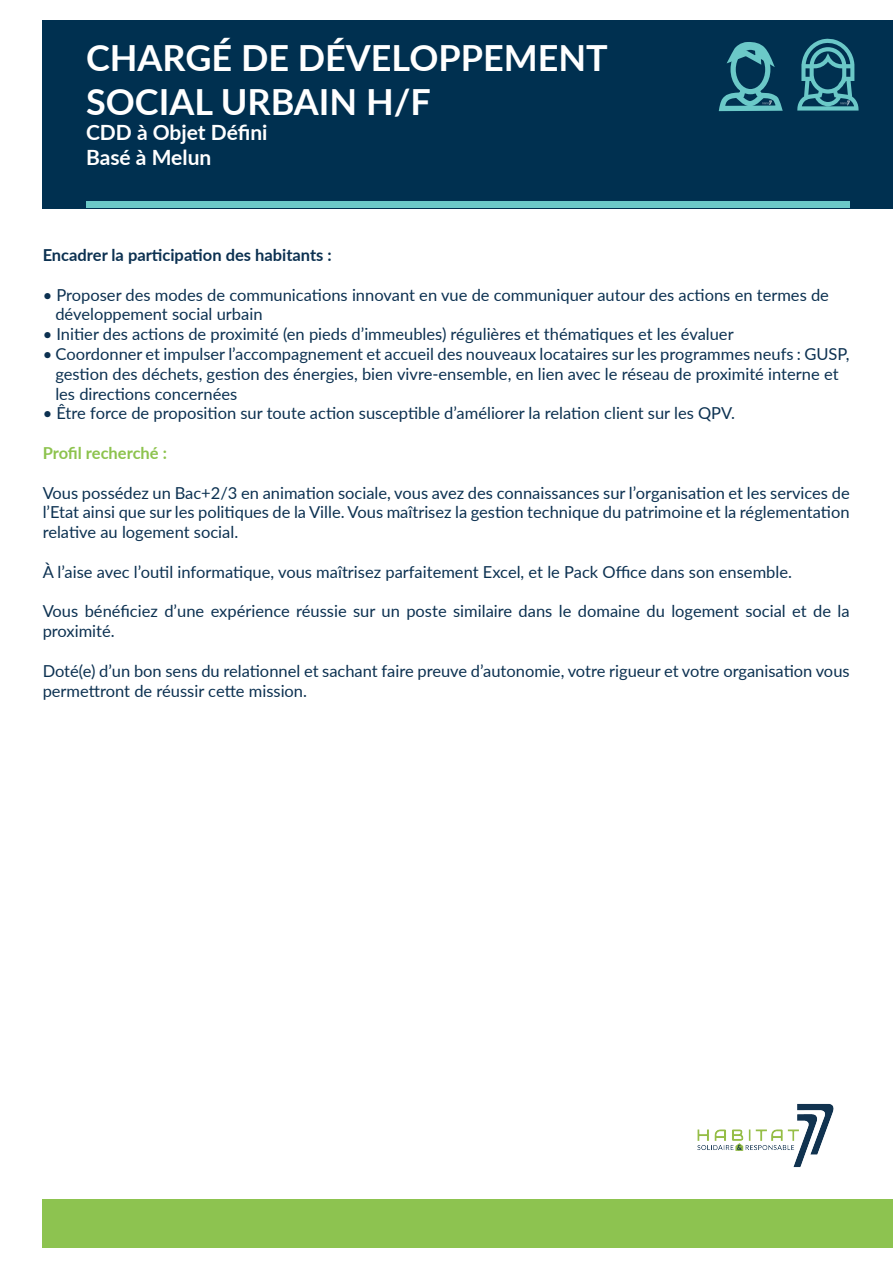
<style>
.page{position:relative;width:893px;height:1263px;background:#fff}
.page>*{position:absolute;margin:0;border:0;box-sizing:border-box;transform-origin:0 0}
.t1{font:700 36px/43.2px "Lato";color:#fff}
.t2{font:700 21px/25.2px "Lato";color:#fff}
.t3{font:16.5px/19.8px "Lato";color:#0c3151}
.t4{font:700 16.5px "Lato";color:#0c3151}
.t5{font:700 16.5px "Lato";color:#8dc34e}
</style>
<div class="page">
<div style="left:43px;top:1199px;width:850px;height:49px;background:#8dc350"></div>
<div style="left:43px;top:20px;width:850px;height:188px;background:#003050"></div>
<div style="left:86px;top:201px;width:764px;height:7px;background:#6bc9c8"></div>
<img style="left:697px;top:1103px;width:137px;height:65px">
<div style="left:730px;top:45px;width:40px;height:49px;border:5px solid #6bc9c8;border-radius:50%"></div>
<svg style="left:727px;top:42px;width:48px;height:27px"></svg>
<svg style="left:718px;top:84px;width:65px;height:28px"></svg>
<svg style="left:797px;top:38px;width:62px;height:73px"></svg>
<h1 class="t1" style="left:86px;top:35px;width:523px">CHARGÉ DE DÉVELOPPEMENT<br>SOCIAL URBAIN H/F</h1>
<p class="t2" style="left:86px;top:119px;width:183px">CDD à Objet Défini<br>Basé à Melun</p>
<p class="t4" style="left:43px;top:243px;width:291px">Encadrer la participation des habitants :</p>
<p class="t3" style="left:55px;top:284px;width:775px;text-indent:-13px">• Proposer des modes de communications innovant en vue de communiquer autour des actions en termes de développement social urbain</p>
<p class="t3" style="left:43px;top:324px;width:692px">• Initier des actions de proximité (en pieds d’immeubles) régulières et thématiques et les évaluer</p>
<p class="t3" style="left:55px;top:343px;width:796px;text-indent:-13px">• Coordonner et impulser l’accompagnement et accueil des nouveaux locataires sur les programmes neufs : GUSP, gestion des déchets, gestion des énergies, bien vivre-ensemble, en lien avec le réseau de proximité interne et les directions concernées</p>
<p class="t3" style="left:43px;top:403px;width:694px">• Être force de proposition sur toute action susceptible d’améliorer la relation client sur les QPV.</p>
<p class="t5" style="left:43px;top:441px;width:126px">Profil recherché :</p>
<p class="t3" style="left:43px;top:482px;width:808px;text-align:justify">Vous possédez un Bac+2/3 en animation sociale, vous avez des connaissances sur l’organisation et les services de l’Etat ainsi que sur les politiques de la Ville. Vous maîtrisez la gestion technique du patrimoine et la réglementation relative au logement social.</p>
<p class="t3" style="left:43px;top:561px;width:751px">À l’aise avec l’outil informatique, vous maîtrisez parfaitement Excel, et le Pack Office dans son ensemble.</p>
<p class="t3" style="left:43px;top:601px;width:808px">Vous bénéficiez d’une expérience réussie sur un poste similaire dans le domaine du logement social et de la proximité.</p>
<p class="t3" style="left:43px;top:660px;width:808px">Doté(e) d’un bon sens du relationnel et sachant faire preuve d’autonomie, votre rigueur et votre organisation vous permettront de réussir cette mission.</p>
</div>
